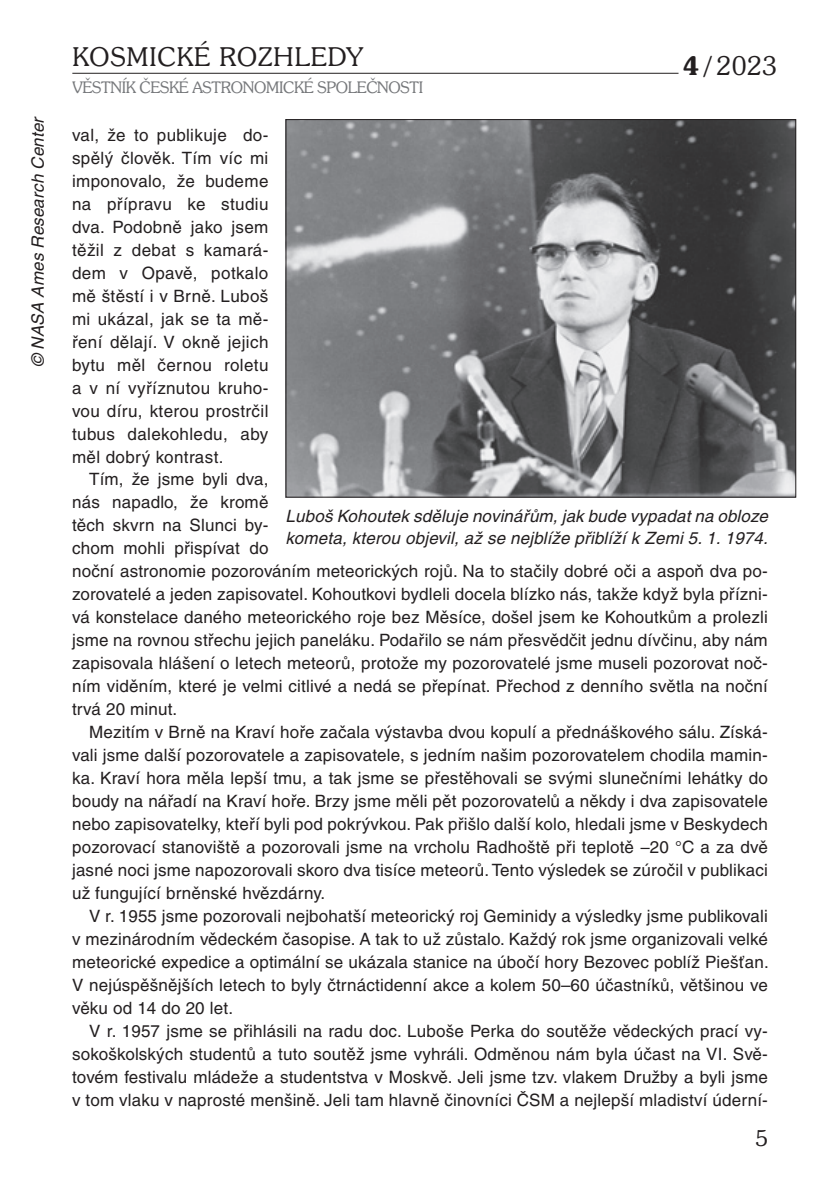
<style>
.page{position:relative;width:840px;height:1191px;background:#fff}
.page>*{position:absolute;margin:0;border:0;box-sizing:border-box;transform-origin:0 0}
.t1{font:300 26px "Souvenir IT Cby BTCE";letter-spacing:.04em;color:#231f20}
.t2{font:300 22px "Souvenir IT Cby BTCE";color:#231f20}
.t3{font:17px/23px "Helvetica CE";letter-spacing:.01em;color:#231f20;text-align:justify}
.t4{font:italic 17px/22px "Helvetica CE";letter-spacing:.01em;color:#231f20}
.t5{font:300 16px "Souvenir IT Cby BTCE";letter-spacing:-.02em;color:#76787b}
.s1{font-weight:600}
.s2{font-family:"Times CE";font-size:18px}
</style>
<div class="page">
<hr style="left:72px;top:73px;width:606px;height:1px;background:#231f20">
<img style="left:287px;top:121px;width:506px;height:374px">
<p class="t4" style="left:27px;top:367px;width:253px;rotate:-90deg">© NASA Ames Research Center</p>
<h1 class="t1" style="left:72px;top:40px;width:292px">KOSMICKÉ ROZHLEDY</h1>
<p class="t5" style="left:72px;top:77px;width:352px">VĚSTNÍK ČESKÉ ASTRONOMICKÉ SPOLEČNOSTI</p>
<h1 class="t1" style="left:682px;top:48px;width:96px"><span class="s1">4 /</span> 2023</h1>
<p class="t3" style="left:72px;top:123px;width:198px">val, že to publikuje do&shy;spělý člověk. Tím víc mi imponovalo, že budeme na přípravu ke studiu dva. Podobně jako jsem těžil z debat s kamará&shy;dem v Opavě, potkalo mě štěstí i v Brně. Luboš mi ukázal, jak se ta mě&shy;ření dělají. V okně jejich bytu měl černou roletu a v ní vyříznutou kruho&shy;vou díru, kterou prostrčil tubus dalekohledu, aby měl dobrý kontrast.</p>
<p class="t3" style="left:72px;top:468px;width:697px;text-align:left;text-indent:17px">Tím, že jsme byli dva,<br>nás napadlo, že kromě<br>těch skvrn na Slunci by-<br>chom mohli přispívat do<br>noční astronomie pozorováním meteorických rojů. Na to stačily dobré oči a aspoň dva po&shy;zorovatelé a jeden zapisovatel. Kohoutkovi bydleli docela blízko nás, takže když byla přízni&shy;vá konstelace daného meteorického roje bez Měsíce, došel jsem ke Kohoutkům a prolezli jsme na rovnou střechu jejich paneláku. Podařilo se nám přesvědčit jednu dívčinu, aby nám zapisovala hlášení o letech meteorů, protože my pozorovatelé jsme museli pozorovat noč&shy;ním viděním, které je velmi citlivé a nedá se přepínat. Přechod z denního světla na noční trvá 20 minut.</p>
<p class="t3" style="left:72px;top:720px;width:697px;text-indent:17px">Mezitím v Brně na Kraví hoře začala výstavba dvou kopulí a přednáškového sálu. Získá&shy;vali jsme další pozorovatele a zapisovatele, s jedním našim pozorovatelem chodila mamin&shy;ka. Kraví hora měla lepší tmu, a tak jsme se přestěhovali se svými slunečními lehátky do boudy na nářadí na Kraví hoře. Brzy jsme měli pět pozorovatelů a někdy i dva zapisovatele nebo zapisovatelky, kteří byli pod pokrývkou. Pak přišlo další kolo, hledali jsme v Beskydech pozorovací stanoviště a pozorovali jsme na vrcholu Radhoště při teplotě <span class="s2">−</span>20 °C a za dvě jasné noci jsme napozorovali skoro dva tisíce meteorů. Tento výsledek se zúročil v publikaci už fungující brněnské hvězdárny.</p>
<p class="t3" style="left:72px;top:904px;width:698px;text-indent:17px">V r. 1955 jsme pozorovali nejbohatší meteorický roj Geminidy a výsledky jsme publikovali v mezinárodním vědeckém časopise. A tak to už zůstalo. Každý rok jsme organizovali velké meteorické expedice a optimální se ukázala stanice na úbočí hory Bezovec poblíž Piešťan.<br>V nejúspěšnějších letech to byly čtrnáctidenní akce a kolem 50–60 účastníků, většinou ve věku od 14 do 20 let.</p>
<p class="t3" style="left:72px;top:1019px;width:697px;text-indent:17px">V r. 1957 jsme se přihlásili na radu doc. Luboše Perka do soutěže vědeckých prací vy&shy;sokoškolských studentů a tuto soutěž jsme vyhráli. Odměnou nám byla účast na VI. Svě&shy;tovém festivalu mládeže a studentstva v Moskvě. Jeli jsme tzv. vlakem Družby a byli jsme v tom vlaku v naprosté menšině. Jeli tam hlavně činovníci ČSM a nejlepší mladiství úderní-</p>
<p class="t4" style="left:285px;top:505px;width:483px">Luboš Kohoutek sděluje novinářům, jak bude vypadat na obloze kometa, kterou objevil, až se nejblíže přiblíží k Zemi 5. 1. 1974.</p>
<p class="t2" style="left:755px;top:1124px;width:14px">5</p>
</div>
